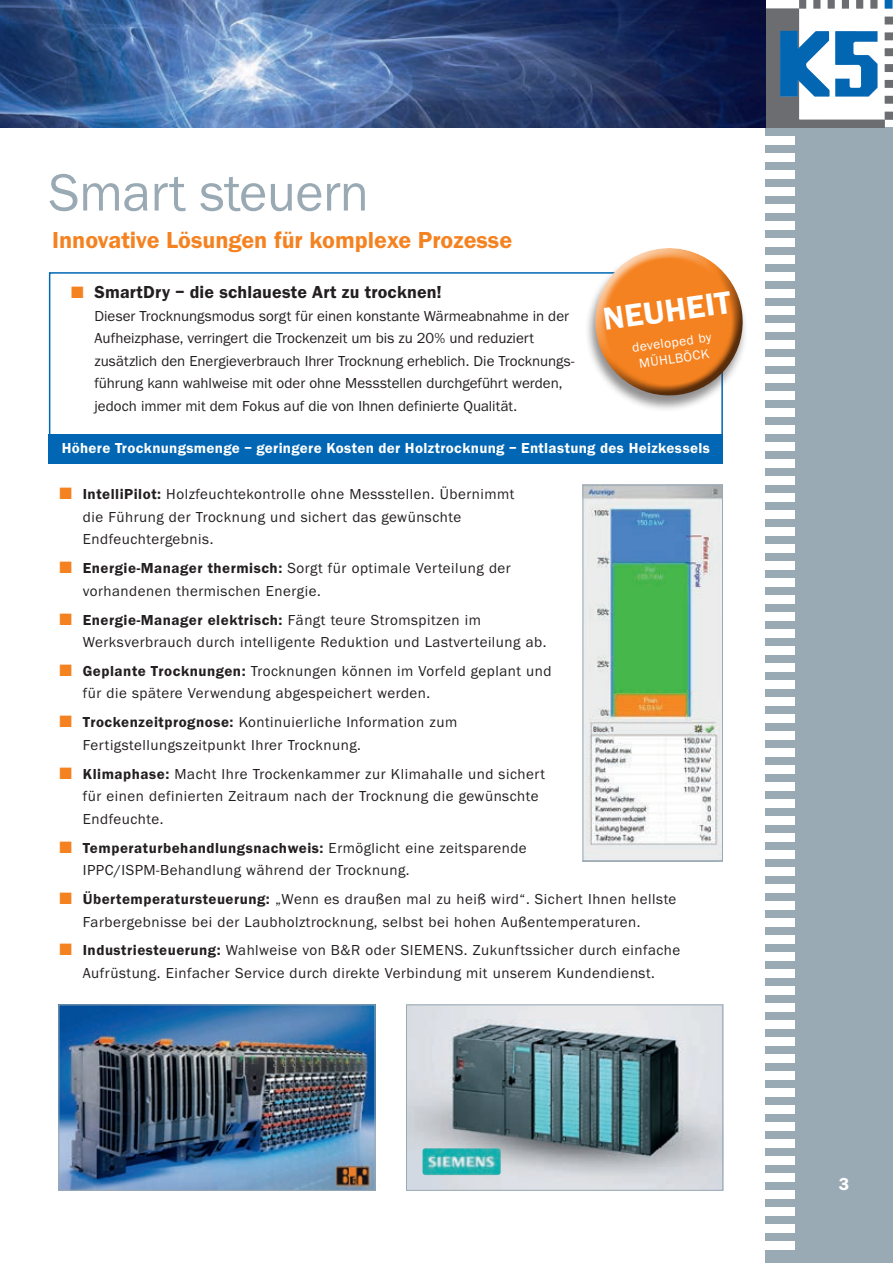
<style>
.page{position:relative;width:893px;height:1263px;background:#fff}
.page>*{position:absolute;margin:0;border:0;box-sizing:border-box;transform-origin:0 0}
.t1{font:54px "Franklin Gothic CEEF";letter-spacing:-.01em;color:#9aaab4}
.t2{font:600 32.85px "Franklin Gothic CEEF";color:#fff}
.t3{font:600 24px "Franklin Gothic CEEF";color:#f58220}
.t4{font:600 18px "Franklin Gothic CEEF";letter-spacing:.01em;color:#231f20}
.t5{font:600 18px "Franklin Gothic CEEF";color:#fff}
.t6{font:15px/22.5px "Franklin Gothic CEEF";letter-spacing:.035em;color:#231f20}
.t7{font:15px/22.5px "Franklin Gothic CEEF";color:#231f20}
.t8{font:600 15px "Franklin Gothic CEEF";letter-spacing:.02em;color:#fff}
.t9{font:13.5px/16.5px "Franklin Gothic CEEF";color:#fff;text-align:center}
.s1{color:#f58220}
.s2{font-weight:600}
</style>
<div class="page">
<div style="left:765px;top:128px;width:128px;height:1135px;background:#9aaab4"></div>
<div style="left:765px;top:136px;width:30px;height:9px;background:#fff"></div>
<div style="left:765px;top:153px;width:30px;height:9px;background:#fff"></div>
<div style="left:765px;top:170px;width:30px;height:9px;background:#fff"></div>
<div style="left:765px;top:187px;width:30px;height:9px;background:#fff"></div>
<div style="left:765px;top:204px;width:30px;height:9px;background:#fff"></div>
<div style="left:765px;top:221px;width:30px;height:9px;background:#fff"></div>
<div style="left:765px;top:238px;width:30px;height:9px;background:#fff"></div>
<div style="left:765px;top:255px;width:30px;height:9px;background:#fff"></div>
<div style="left:765px;top:272px;width:30px;height:9px;background:#fff"></div>
<div style="left:765px;top:289px;width:30px;height:9px;background:#fff"></div>
<div style="left:765px;top:306px;width:30px;height:9px;background:#fff"></div>
<div style="left:765px;top:323px;width:30px;height:9px;background:#fff"></div>
<div style="left:765px;top:340px;width:30px;height:9px;background:#fff"></div>
<div style="left:765px;top:357px;width:30px;height:9px;background:#fff"></div>
<div style="left:765px;top:374px;width:30px;height:9px;background:#fff"></div>
<div style="left:765px;top:391px;width:30px;height:9px;background:#fff"></div>
<div style="left:765px;top:408px;width:30px;height:9px;background:#fff"></div>
<div style="left:765px;top:425px;width:30px;height:9px;background:#fff"></div>
<div style="left:765px;top:442px;width:30px;height:9px;background:#fff"></div>
<div style="left:765px;top:459px;width:30px;height:9px;background:#fff"></div>
<div style="left:765px;top:476px;width:30px;height:9px;background:#fff"></div>
<div style="left:765px;top:493px;width:30px;height:9px;background:#fff"></div>
<div style="left:765px;top:510px;width:30px;height:9px;background:#fff"></div>
<div style="left:765px;top:527px;width:30px;height:9px;background:#fff"></div>
<div style="left:765px;top:544px;width:30px;height:9px;background:#fff"></div>
<div style="left:765px;top:561px;width:30px;height:9px;background:#fff"></div>
<div style="left:765px;top:578px;width:30px;height:9px;background:#fff"></div>
<div style="left:765px;top:595px;width:30px;height:9px;background:#fff"></div>
<div style="left:765px;top:612px;width:30px;height:9px;background:#fff"></div>
<div style="left:765px;top:629px;width:30px;height:9px;background:#fff"></div>
<div style="left:765px;top:646px;width:30px;height:9px;background:#fff"></div>
<div style="left:765px;top:663px;width:30px;height:9px;background:#fff"></div>
<div style="left:765px;top:680px;width:30px;height:9px;background:#fff"></div>
<div style="left:765px;top:697px;width:30px;height:9px;background:#fff"></div>
<div style="left:765px;top:714px;width:30px;height:9px;background:#fff"></div>
<div style="left:765px;top:731px;width:30px;height:9px;background:#fff"></div>
<div style="left:765px;top:748px;width:30px;height:9px;background:#fff"></div>
<div style="left:765px;top:765px;width:30px;height:9px;background:#fff"></div>
<div style="left:765px;top:782px;width:30px;height:9px;background:#fff"></div>
<div style="left:765px;top:799px;width:30px;height:9px;background:#fff"></div>
<div style="left:765px;top:816px;width:30px;height:9px;background:#fff"></div>
<div style="left:765px;top:833px;width:30px;height:9px;background:#fff"></div>
<div style="left:765px;top:850px;width:30px;height:9px;background:#fff"></div>
<div style="left:765px;top:867px;width:30px;height:9px;background:#fff"></div>
<div style="left:765px;top:884px;width:30px;height:9px;background:#fff"></div>
<div style="left:765px;top:901px;width:30px;height:9px;background:#fff"></div>
<div style="left:765px;top:918px;width:30px;height:9px;background:#fff"></div>
<div style="left:765px;top:935px;width:30px;height:9px;background:#fff"></div>
<div style="left:765px;top:952px;width:30px;height:9px;background:#fff"></div>
<div style="left:765px;top:969px;width:30px;height:9px;background:#fff"></div>
<div style="left:765px;top:986px;width:30px;height:9px;background:#fff"></div>
<div style="left:765px;top:1003px;width:30px;height:9px;background:#fff"></div>
<div style="left:765px;top:1020px;width:30px;height:9px;background:#fff"></div>
<div style="left:765px;top:1037px;width:30px;height:9px;background:#fff"></div>
<div style="left:765px;top:1054px;width:30px;height:9px;background:#fff"></div>
<div style="left:765px;top:1071px;width:30px;height:9px;background:#fff"></div>
<div style="left:765px;top:1089px;width:30px;height:8px;background:#fff"></div>
<div style="left:765px;top:1106px;width:30px;height:8px;background:#fff"></div>
<div style="left:765px;top:1123px;width:30px;height:8px;background:#fff"></div>
<div style="left:765px;top:1140px;width:30px;height:8px;background:#fff"></div>
<div style="left:765px;top:1157px;width:30px;height:8px;background:#fff"></div>
<div style="left:765px;top:1174px;width:30px;height:8px;background:#fff"></div>
<div style="left:765px;top:1191px;width:30px;height:8px;background:#fff"></div>
<div style="left:765px;top:1208px;width:30px;height:8px;background:#fff"></div>
<div style="left:765px;top:1225px;width:30px;height:8px;background:#fff"></div>
<div style="left:765px;top:1242px;width:30px;height:8px;background:#fff"></div>
<svg style="left:765px;top:0;width:128px;height:128px"></svg>
<img style="left:0;top:0;width:765px;height:128px">
<img style="left:585px;top:487px;width:136px;height:372px">
<div style="left:583px;top:485px;width:140px;height:376px;border:1px solid #9aaab4"></div>
<img style="left:60px;top:1006px;width:313px;height:183px">
<div style="left:58px;top:1004px;width:317px;height:187px;border:1px solid #9aaab4"></div>
<img style="left:408px;top:1006px;width:313px;height:183px">
<div style="left:406px;top:1004px;width:317px;height:187px;border:1px solid #9aaab4"></div>
<img style="left:422px;top:1148px;width:79px;height:27px">
<div style="left:49px;top:434px;width:674px;height:29px;background:#0166b3"></div>
<div style="left:584px;top:248px;width:164px;height:164px;background:#231f20;opacity:.5"></div>
<svg style="left:582px;top:248px;width:166px;height:158px"></svg>
<h1 class="t1" style="left:49px;top:163px;width:322px">Smart steuern</h1>
<h3 class="t3" style="left:52px;top:226px;width:462px">Innovative Lösungen für komplexe Prozesse</h3>
<p class="t4" style="left:71px;top:282px;width:372px"><span class="s1">■</span> SmartDry – die schlaueste Art zu trocknen!</p>
<p class="t7" style="left:94px;top:305px;width:481px">Dieser Trocknungsmodus sorgt für einen konstante Wärmeabnahme in der Aufheizphase, verringert die Trockenzeit um bis zu 20% und reduziert zusätzlich den Energieverbrauch Ihrer Trocknung erheblich. Die Trocknungs&shy;führung kann wahlweise mit oder ohne Messstellen durchgeführt werden, jedoch immer mit dem Fokus auf die von Ihnen definierte Qualität.</p>
<h2 class="t2" style="left:601px;top:301px;width:130px;rotate:-8deg">NEUHEIT</h2>
<p class="t9" style="left:631px;top:340px;width:82px;rotate:-8deg">developed by<br>MÜHLBÖCK</p>
<p class="t8" style="left:62px;top:440px;width:650px">Höhere Trocknungsmenge – geringere Kosten der Holztrocknung – Entlastung des Heizkessels</p>
<p class="t6" style="left:83px;top:483px;width:433px;text-indent:-23px"><span class="s1">■</span> <span class="s2">IntelliPilot:</span> Holzfeuchtekontrolle ohne Messstellen. Übernimmt die Führung der Trocknung und sichert das gewünschte<br>Endfeuchtergebnis.</p>
<p class="t6" style="left:83px;top:557px;width:430px;text-indent:-23px"><span class="s1">■</span> <span class="s2">Energie-Manager thermisch:</span> Sorgt für optimale Verteilung der vorhandenen thermischen Energie.</p>
<p class="t6" style="left:83px;top:609px;width:465px;text-indent:-23px"><span class="s1">■</span> <span class="s2">Energie-Manager elektrisch:</span> Fängt teure Stromspitzen im<br>Werksverbrauch durch intelligente Reduktion und Lastverteilung ab.</p>
<p class="t6" style="left:83px;top:660px;width:470px;text-indent:-23px"><span class="s1">■</span> <span class="s2">Geplante Trocknungen:</span> Trocknungen können im Vorfeld geplant und für die spätere Verwendung abgespeichert werden.</p>
<p class="t6" style="left:83px;top:711px;width:376px;text-indent:-23px"><span class="s1">■</span> <span class="s2">Trockenzeitprognose:</span> Kontinuierliche Information zum<br>Fertigstellungszeitpunkt Ihrer Trocknung.</p>
<p class="t6" style="left:83px;top:763px;width:464px;text-indent:-23px"><span class="s1">■</span> <span class="s2">Klimaphase:</span> Macht Ihre Trockenkammer zur Klimahalle und sichert für einen definierten Zeitraum nach der Trocknung die gewünschte<br>Endfeuchte.</p>
<p class="t6" style="left:83px;top:837px;width:445px;text-indent:-23px"><span class="s1">■</span> <span class="s2">Temperaturbehandlungsnachweis:</span> Ermöglicht eine zeitsparende<br>IPPC/ISPM-Behandlung während der Trocknung.</p>
<p class="t6" style="left:83px;top:888px;width:595px;text-indent:-23px"><span class="s1">■</span> <span class="s2">Übertemperatursteuerung:</span> „Wenn es draußen mal zu heiß wird“. Sichert Ihnen hellste<br>Farbergebnisse bei der Laubholztrocknung, selbst bei hohen Außentemperaturen.</p>
<p class="t6" style="left:60px;top:939px;width:622px;text-align:center"><span class="s1">■</span> <span class="s2">Industriesteuerung:</span> Wahlweise von B&amp;R oder SIEMENS. Zukunftssicher durch einfache<br>Aufrüstung. Einfacher Service durch direkte Verbindung mit unserem Kundendienst.</p>
<p class="t5" style="left:839px;top:1174px;width:12px">3</p>
</div>
